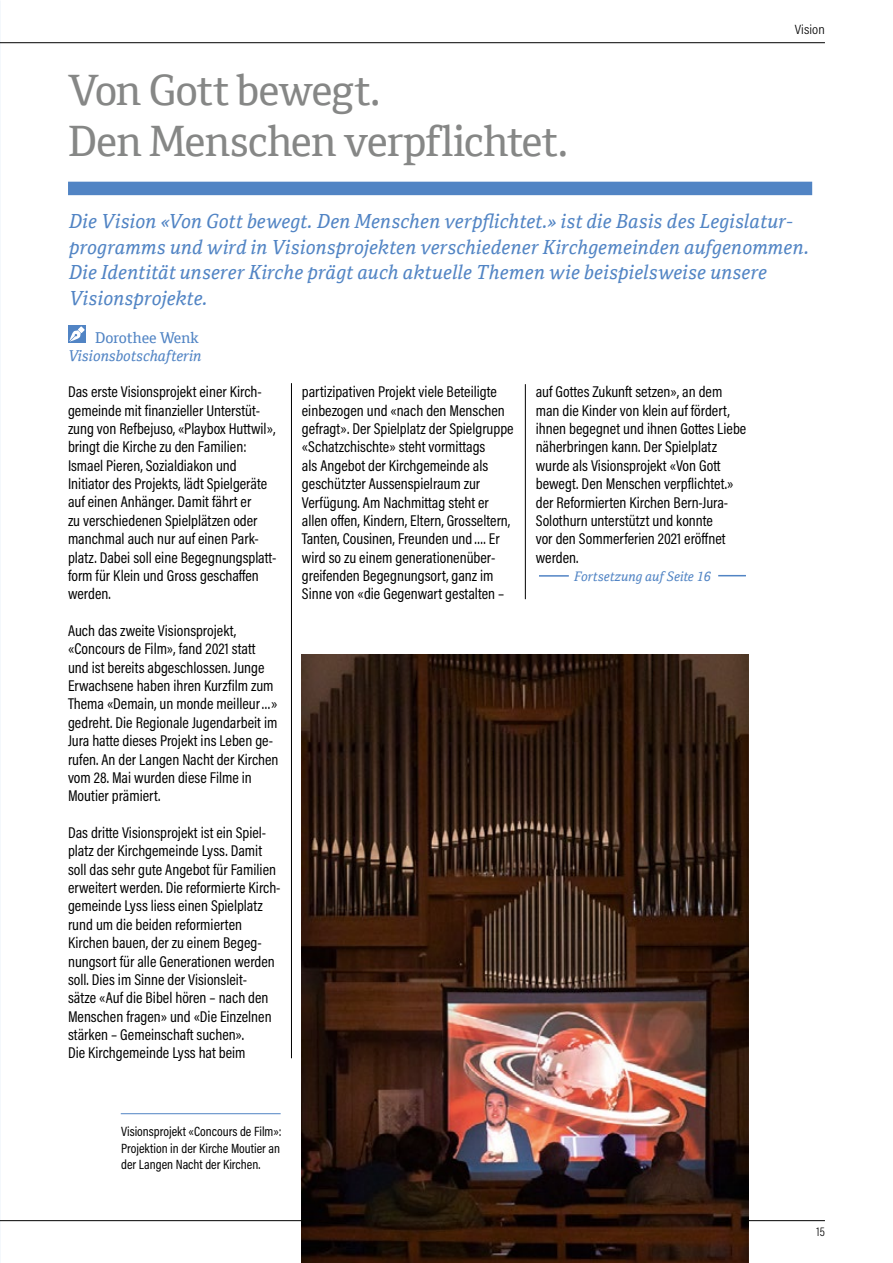
<style>
.page{position:relative;width:893px;height:1263px;background:#fff}
.page>*{position:absolute;margin:0;border:0;box-sizing:border-box;transform-origin:0 0}
.t1{font:42px/50.4px "Cordale";letter-spacing:-.025em;color:#868786}
.t2{font:italic 19.5px/25.5px "Cordale";letter-spacing:.01em;color:#5184c4}
.t3{font:15.75px/18.3px "Acumin Pro Cond";color:#000}
.t4{font:italic 15px "Cordale";color:#5184c4}
.t5{font:15px "Cordale";color:#5184c4}
.t6{font:13.5px/16.2px "Acumin Pro Cond";color:#000;text-align:justify}
.t7{font:300 13.5px "Acumin Pro Cond";letter-spacing:.01em;color:#000;scale:1.1 1}
.t8{font:italic 13.2px "Cordale";color:#5184c4}
.t9{font:300 12.75px "Acumin Pro Cond";color:#000}
</style>
<div class="page">
<hr style="left:0;top:1220px;width:825px;height:1px;background:#000">
<hr style="left:0;top:42px;width:825px;height:1px;background:#000">
<div style="left:68px;top:182px;width:744px;height:13px;background:#5184c4"></div>
<div style="left:68px;top:325px;width:17px;height:18px;background:#5184c4"></div>
<svg style="left:69px;top:330px;width:12px;height:12px"></svg>
<svg style="left:78px;top:326px;width:7px;height:7px"></svg>
<img style="left:302px;top:654px;width:446px;height:609px">
<hr style="left:121px;top:1113px;width:160px;height:1px;background:#5184c4">
<hr style="left:291px;top:383px;width:1px;height:675px;background:#000">
<hr style="left:525px;top:384px;width:1px;height:215px;background:#000">
<hr style="left:539px;top:575px;width:30px;height:2px;background:#5184c4">
<svg style="left:718px;top:575px;width:28px;height:1px"></svg>
<h1 class="t1" style="left:68px;top:65px;width:502px">Von Gott bewegt.<br>Den Menschen verpflichtet.</h1>
<p class="t7" style="left:795px;top:21px;width:29px">Vision</p>
<p class="t2" style="left:69px;top:209px;width:742px">Die Vision «Von Gott bewegt. Den Menschen verpflichtet.» ist die Basis des Legislatur&shy;programms und wird in Visionsprojekten verschiedener Kirchgemeinden aufgenommen.<br>Die Identität unserer Kirche prägt auch aktuelle Themen wie beispielsweise unsere Visionsprojekte.</p>
<p class="t5" style="left:95px;top:329px;width:105px">Dorothee Wenk</p>
<p class="t4" style="left:68px;top:347px;width:135px">Visionsbotschafterin</p>
<p class="t3" style="left:68px;top:382px;width:210px">Das erste Visionsprojekt einer Kirch&shy;gemeinde mit finanzieller Unterstüt&shy;zung von Refbejuso, «Playbox Huttwil», bringt die Kirche zu den Familien:<br>Ismael Pieren, Sozialdiakon und Initiator des Projekts, lädt Spielgeräte auf einen Anhänger. Damit fährt er<br>zu verschiedenen Spielplätzen oder manchmal auch nur auf einen Park&shy;platz. Dabei soll eine Begegnungsplatt&shy;form für Klein und Gross geschaffen werden.</p>
<p class="t3" style="left:68px;top:621px;width:212px">Auch das zweite Visionsprojekt, «Concours de Film», fand 2021 statt und ist bereits abgeschlossen. Junge Erwachsene haben ihren Kurzfilm zum Thema «Demain, un monde meilleur…» gedreht. Die Regionale Jugendarbeit im Jura hatte dieses Projekt ins Leben ge&shy;rufen. An der Langen Nacht der Kirchen vom 28. Mai wurden diese Filme in Moutier prämiert.</p>
<p class="t3" style="left:68px;top:823px;width:214px">Das dritte Visionsprojekt ist ein Spiel&shy;platz der Kirchgemeinde Lyss. Damit soll das sehr gute Angebot für Familien erweitert werden. Die reformierte Kirch&shy;gemeinde Lyss liess einen Spielplatz rund um die beiden reformierten Kirchen bauen, der zu einem Begeg&shy;nungsort für alle Generationen werden soll. Dies im Sinne der Visionsleit-<br>sätze «Auf die Bibel hören – nach den Menschen fragen» und «Die Einzelnen stärken – Gemeinschaft suchen».<br>Die Kirchgemeinde Lyss hat beim</p>
<p class="t3" style="left:302px;top:382px;width:213px">partizipativen Projekt viele Beteiligte einbezogen und «nach den Menschen gefragt». Der Spielplatz der Spielgruppe «Schatzchischte» steht vormittags<br>als Angebot der Kirchgemeinde als geschützter Aussenspielraum zur Verfügung. Am Nachmittag steht er allen offen, Kindern, Eltern, Grosseltern, Tanten, Cousinen, Freunden und…. Er wird so zu einem generationenüber&shy;greifenden Begegnungsort, ganz im Sinne von «die Gegenwart gestalten –</p>
<p class="t3" style="left:536px;top:382px;width:212px">auf Gottes Zukunft setzen», an dem man die Kinder von klein auf fördert, ihnen begegnet und ihnen Gottes Liebe näherbringen kann. Der Spielplatz wurde als Visionsprojekt «Von Gott bewegt. Den Menschen verpflichtet.» der Reformierten Kirchen Bern-Jura-Solothurn unterstützt und konnte<br>vor den Sommerferien 2021 eröffnet werden.</p>
<p class="t8" style="left:574px;top:569px;width:138px">Fortsetzung auf Seite 16</p>
<p class="t6" style="left:121px;top:1123px;width:162px">Visionsprojekt «Concours de Film»:<br>Projektion in der Kirche Moutier an der Langen Nacht der Kirchen.</p>
<p class="t9" style="left:816px;top:1224px;width:10px">15</p>
</div>
